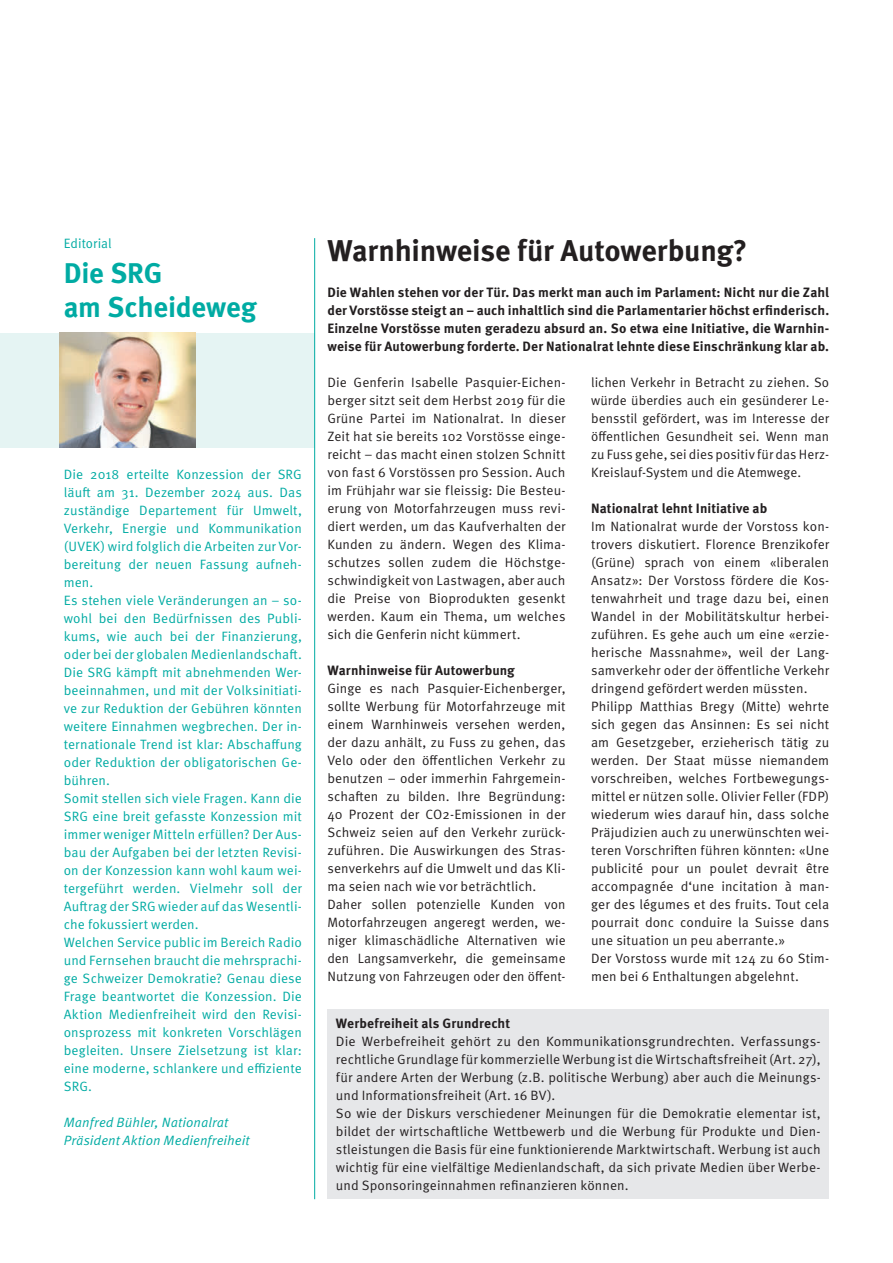
<style>
.page{position:relative;width:893px;height:1263px;background:#fff}
.page>*{position:absolute;margin:0;border:0;box-sizing:border-box;transform-origin:0 0}
.t1{font:700 30px "Meta Pro";letter-spacing:-.01em;color:#231f20}
.t2{font:700 28.5px/34.5px "Meta Pro";letter-spacing:-.01em;color:#00aba3}
.t3{font:13.5px/18px "Meta Pro Norm";letter-spacing:.005em;color:#231f20}
.t4{font:13.5px/18px "Meta Pro Norm";letter-spacing:.005em;color:#00aba3}
.t5{font:700 13.5px/18px "Meta Pro";letter-spacing:.005em;color:#231f20;text-align:justify}
.t6{font:13.5px/18px "Meta Pro Norm Ita";letter-spacing:.005em;color:#00aba3}
</style>
<div class="page">
<div style="left:0;top:333px;width:315px;height:115px;background:#e5f4f3"></div>
<img style="left:59px;top:333px;width:137px;height:115px">
<hr style="left:314px;top:238px;width:1px;height:961px;background:#00aba3">
<div style="left:327px;top:1009px;width:502px;height:189px;background:#e6e7e9"></div>
<p class="t4" style="left:64px;top:234px;width:49px">Editorial</p>
<h2 class="t2" style="left:64px;top:254px;width:194px">Die SRG<br>am Scheideweg</h2>
<p class="t4" style="left:64px;top:465px;width:240px">Die 2018 erteilte Konzession der SRG läuft am 31. Dezember 2024 aus. Das zuständige Departement für Umwelt, Verkehr, Energie und Kommunikation (UVEK) wird folglich die Arbeiten zur Vor&shy;bereitung der neuen Fassung aufneh&shy;men.<br>Es stehen viele Veränderungen an – so&shy;wohl bei den Bedürfnissen des Publi&shy;kums, wie auch bei der Finanzierung, oder bei der globalen Medienlandschaft.<br>Die SRG kämpft mit abnehmenden Wer&shy;beeinnahmen, und mit der Volksinitiati&shy;ve zur Reduktion der Gebühren könnten weitere Einnahmen wegbrechen. Der in&shy;ternationale Trend ist klar: Abschaffung oder Reduktion der obligatorischen Ge&shy;bühren.<br>Somit stellen sich viele Fragen. Kann die SRG eine breit gefasste Konzession mit immer weniger Mitteln erfüllen? Der Aus&shy;bau der Aufgaben bei der letzten Revisi&shy;on der Konzession kann wohl kaum wei&shy;tergeführt werden. Vielmehr soll der Auftrag der SRG wieder auf das Wesentli&shy;che fokussiert werden.<br>Welchen Service public im Bereich Radio und Fernsehen braucht die mehrsprachi&shy;ge Schweizer Demokratie? Genau diese Frage beantwortet die Konzession. Die Aktion Medienfreiheit wird den Revisi&shy;onsprozess mit konkreten Vorschlägen begleiten. Unsere Zielsetzung ist klar: eine moderne, schlankere und effiziente SRG.</p>
<p class="t6" style="left:64px;top:1113px;width:187px">Manfred Bühler, Nationalrat<br>Präsident Aktion Medienfreiheit</p>
<h1 class="t1" style="left:327px;top:227px;width:421px">Warnhinweise für Autowerbung?</h1>
<p class="t5" style="left:327px;top:282px;width:503px">Die Wahlen stehen vor der Tür. Das merkt man auch im Parlament: Nicht nur die Zahl der Vorstösse steigt an – auch inhaltlich sind die Parlamentarier höchst erfinderisch.<br>Einzelne Vorstösse muten geradezu absurd an. So etwa eine Initiative, die Warnhin&shy;weise für Autowerbung forderte. Der Nationalrat lehnte diese Einschränkung klar ab.</p>
<p class="t3" style="left:327px;top:372px;width:240px;text-align:justify">Die Genferin Isabelle Pasquier-Eichen&shy;berger sitzt seit dem Herbst 2019 für die Grüne Partei im Nationalrat. In dieser Zeit hat sie bereits 102 Vorstösse einge&shy;reicht – das macht einen stolzen Schnitt von fast 6 Vorstössen pro Session. Auch im Frühjahr war sie fleissig: Die Besteu&shy;erung von Motorfahrzeugen muss revi&shy;diert werden, um das Kaufverhalten der Kunden zu ändern. Wegen des Klima&shy;schutzes sollen zudem die Höchstge&shy;schwindigkeit von Lastwagen, aber auch die Preise von Bioprodukten gesenkt werden. Kaum ein Thema, um welches sich die Genferin nicht kümmert.</p>
<p class="t5" style="left:327px;top:660px;width:189px">Warnhinweise für Autowerbung</p>
<p class="t3" style="left:327px;top:678px;width:240px">Ginge es nach Pasquier-Eichenberger, sollte Werbung für Motorfahrzeuge mit einem Warnhinweis versehen werden, der dazu anhält, zu Fuss zu gehen, das Velo oder den öffentlichen Verkehr zu benutzen – oder immerhin Fahrgemein&shy;schaften zu bilden. Ihre Begründung:<br>40 Prozent der CO2-Emissionen in der Schweiz seien auf den Verkehr zurück&shy;zuführen. Die Auswirkungen des Stras&shy;senverkehrs auf die Umwelt und das Kli&shy;ma seien nach wie vor beträchtlich.<br>Daher sollen potenzielle Kunden von Motorfahrzeugen angeregt werden, we&shy;niger klimaschädliche Alternativen wie den Langsamverkehr, die gemeinsame Nutzung von Fahrzeugen oder den öffent-</p>
<p class="t3" style="left:591px;top:372px;width:240px;text-align:justify">lichen Verkehr in Betracht zu ziehen. So würde überdies auch ein gesünderer Le&shy;bensstil gefördert, was im Interesse der öffentlichen Gesundheit sei. Wenn man zu Fuss gehe, sei dies positiv für das Herz-Kreislauf-System und die Atemwege.</p>
<p class="t5" style="left:591px;top:498px;width:178px">Nationalrat lehnt Initiative ab</p>
<p class="t3" style="left:591px;top:516px;width:240px">Im Nationalrat wurde der Vorstoss kon&shy;trovers diskutiert. Florence Brenzikofer (Grüne) sprach von einem «liberalen Ansatz»: Der Vorstoss fördere die Kos&shy;tenwahrheit und trage dazu bei, einen Wandel in der Mobilitätskultur herbei&shy;zuführen. Es gehe auch um eine «erzie&shy;herische Massnahme», weil der Lang&shy;samverkehr oder der öffentliche Verkehr dringend gefördert werden müssten.<br>Philipp Matthias Bregy (Mitte) wehrte sich gegen das Ansinnen: Es sei nicht am Gesetzgeber, erzieherisch tätig zu werden. Der Staat müsse niemandem vorschreiben, welches Fortbewegungs&shy;mittel er nützen solle. Olivier Feller (FDP) wiederum wies darauf hin, dass solche Präjudizien auch zu unerwünschten wei&shy;teren Vorschriften führen könnten: «Une publicité pour un poulet devrait être accompagnée d‘une incitation à man&shy;ger des légumes et des fruits. Tout cela pourrait donc conduire la Suisse dans une situation un peu aberrante.»<br>Der Vorstoss wurde mit 124 zu 60 Stim&shy;men bei 6 Enthaltungen abgelehnt.</p>
<p class="t5" style="left:336px;top:1013px;width:176px">Werbefreiheit als Grundrecht</p>
<p class="t3" style="left:336px;top:1031px;width:486px">Die Werbefreiheit gehört zu den Kommunikationsgrundrechten. Verfassungs&shy;rechtliche Grundlage für kommerzielle Werbung ist die Wirtschaftsfreiheit (Art. 27), für andere Arten der Werbung (z.B. politische Werbung) aber auch die Meinungs&shy;und Informationsfreiheit (Art. 16 BV).<br>So wie der Diskurs verschiedener Meinungen für die Demokratie elementar ist, bildet der wirtschaftliche Wettbewerb und die Werbung für Produkte und Dien&shy;stleistungen die Basis für eine funktionierende Marktwirtschaft. Werbung ist auch wichtig für eine vielfältige Medienlandschaft, da sich private Medien über Werbe&shy;und Sponsoringeinnahmen refinanzieren können.</p>
</div>
